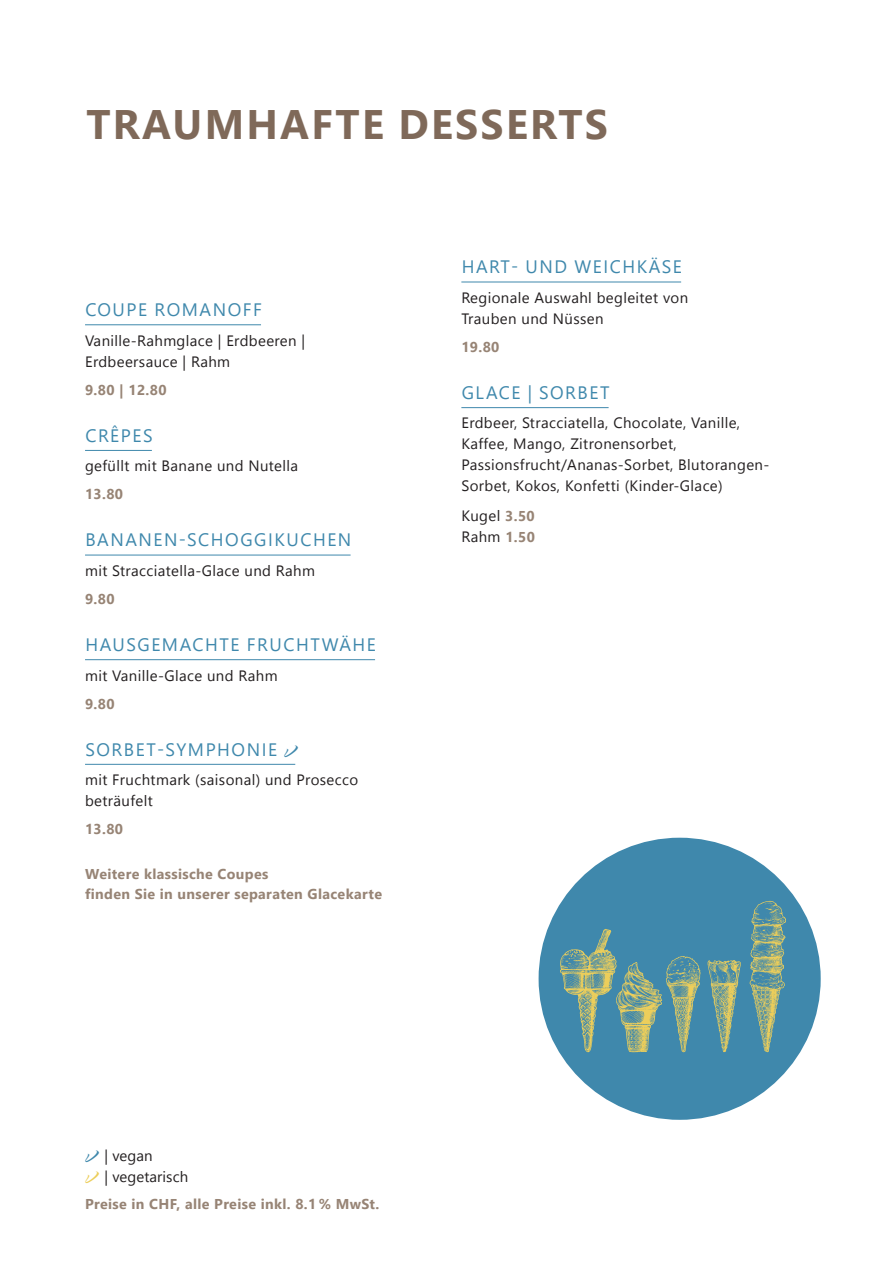
<style>
.page{position:relative;width:893px;height:1263px;background:#fff}
.page>*{position:absolute;margin:0;border:0;box-sizing:border-box;transform-origin:0 0}
.t1{font:700 41.25px "Segoe UI";letter-spacing:.055em;color:#7f6959}
.t2{font:18px "Segoe UI";letter-spacing:.085em;color:#3f88ac}
.t3{font:15px "Segoe UI Emoji";color:#231f20}
.t4{font:15px "Salamat";color:#3f88ac}
.t5{font:15px "Salamat";color:#ecce5b}
.t6{font:700 14.25px/19.5px "Segoe UI";letter-spacing:.025em;color:#978475}
.s1{font-family:"Salamat";font-size:15px}
.s2{color:#231f20}
</style>
<div class="page">
<hr style="left:85px;top:324px;width:176px;height:1px;background:#3f88ac">
<hr style="left:85px;top:450px;width:67px;height:1px;background:#3f88ac">
<hr style="left:85px;top:555px;width:266px;height:1px;background:#3f88ac">
<hr style="left:85px;top:659px;width:290px;height:1px;background:#3f88ac">
<hr style="left:85px;top:764px;width:210px;height:1px;background:#3f88ac">
<hr style="left:461px;top:282px;width:220px;height:1px;background:#3f88ac">
<hr style="left:461px;top:407px;width:148px;height:1px;background:#3f88ac">
<div style="left:539px;top:838px;width:282px;height:282px;background:#3f88ac;border-radius:50%"></div>
<img style="left:560px;top:864px;width:226px;height:225px">
<h1 class="t1" style="left:86px;top:86px;width:523px">TRAUMHAFTE DESSERTS</h1>
<p class="t2" style="left:85px;top:293px;width:178px">COUPE ROMANOFF</p>
<p class="t3" style="left:102px;top:331px;width:22px">■●●</p>
<p class="t3" style="left:186px;top:331px;width:5px">●</p>
<p class="t3" style="left:288px;top:331px;width:10px">■</p>
<p class="t6" style="left:85px;top:379px;width:83px">9.80 | 12.80</p>
<p class="t2" style="left:85px;top:418px;width:69px">CRÊPES</p>
<p class="t3" style="left:108px;top:457px;width:23px">✓●●▼</p>
<p class="t3" style="left:152px;top:457px;width:84px">▼ ■ ■ ◆■</p>
<p class="t3" style="left:260px;top:457px;width:32px">◆▼ ●●</p>
<p class="t6" style="left:85px;top:483px;width:40px">13.80</p>
<p class="t2" style="left:85px;top:523px;width:268px">BANANEN-SCHOGGIKUCHEN</p>
<p class="t3" style="left:166px;top:561px;width:23px">▼ ●●</p>
<p class="t3" style="left:212px;top:561px;width:51px">● ◆■</p>
<p class="t6" style="left:85px;top:588px;width:31px">9.80</p>
<p class="t2" style="left:85px;top:628px;width:292px">HAUSGEMACHTE FRUCHTWÄHE</p>
<p class="t3" style="left:102px;top:666px;width:49px">▼ ■●●</p>
<p class="t3" style="left:175px;top:666px;width:51px">● ◆■</p>
<p class="t6" style="left:85px;top:692px;width:31px">9.80</p>
<p class="t2" style="left:85px;top:732px;width:212px">SORBET-SYMPHONIE <span class="s1">V</span></p>
<p class="t3" style="left:102px;top:771px;width:55px">▼ ◆ ▼</p>
<p class="t3" style="left:200px;top:771px;width:84px">▲ ▲□■ ● ◆■</p>
<p class="t3" style="left:102px;top:792px;width:52px">▼◆●▼</p>
<p class="t6" style="left:85px;top:818px;width:40px">13.80</p>
<p class="t6" style="left:85px;top:863px;width:298px">Weitere klassische Coupes<br>finden Sie in unserer separaten Glacekarte</p>
<p class="t2" style="left:462px;top:250px;width:222px">HART- UND WEICHKÄSE</p>
<p class="t3" style="left:492px;top:288px;width:31px">□■ ●</p>
<p class="t3" style="left:588px;top:288px;width:101px">● ● ▼ ▼ ❖□■</p>
<p class="t3" style="left:482px;top:309px;width:58px">◆ ■ ◆■</p>
<p class="t3" style="left:565px;top:309px;width:41px">✓▲▲ ■</p>
<p class="t6" style="left:461px;top:336px;width:40px">19.80</p>
<p class="t2" style="left:462px;top:376px;width:149px">GLACE | SORBET</p>
<p class="t3" style="left:576px;top:414px;width:23px">▼ ●●</p>
<p class="t3" style="left:632px;top:414px;width:44px">□□●▼</p>
<p class="t3" style="left:708px;top:414px;width:22px">■●●</p>
<p class="t3" style="left:583px;top:435px;width:63px">▼ □■ ■▲□</p>
<p class="t3" style="left:478px;top:456px;width:165px">▲▲□■▲ ◆ ▼ ■■▲ □</p>
<p class="t3" style="left:665px;top:456px;width:100px">▼ ●◆▼□ ■ ■</p>
<p class="t3" style="left:470px;top:477px;width:148px">□ ▼ □ □▲ □■ ▼▼</p>
<p class="t3" style="left:643px;top:477px;width:10px">■</p>
<p class="t3" style="left:691px;top:477px;width:5px">●</p>
<p class="t6" style="left:470px;top:504px;width:66px;line-height:21px;text-align:right"><span class="s2">◆</span> <span class="s2">●</span> 3.50<br>1.50</p>
<p class="t4" style="left:85px;top:1147px;width:36px">V <span class="s2">❖</span></p>
<p class="t3" style="left:144px;top:1147px;width:10px">■</p>
<p class="t5" style="left:85px;top:1168px;width:36px">V <span class="s2">❖</span></p>
<p class="t6" style="left:85px;top:1193px;width:296px">Preise in CHF, alle Preise inkl. 8.1 % MwSt.</p>
</div>
